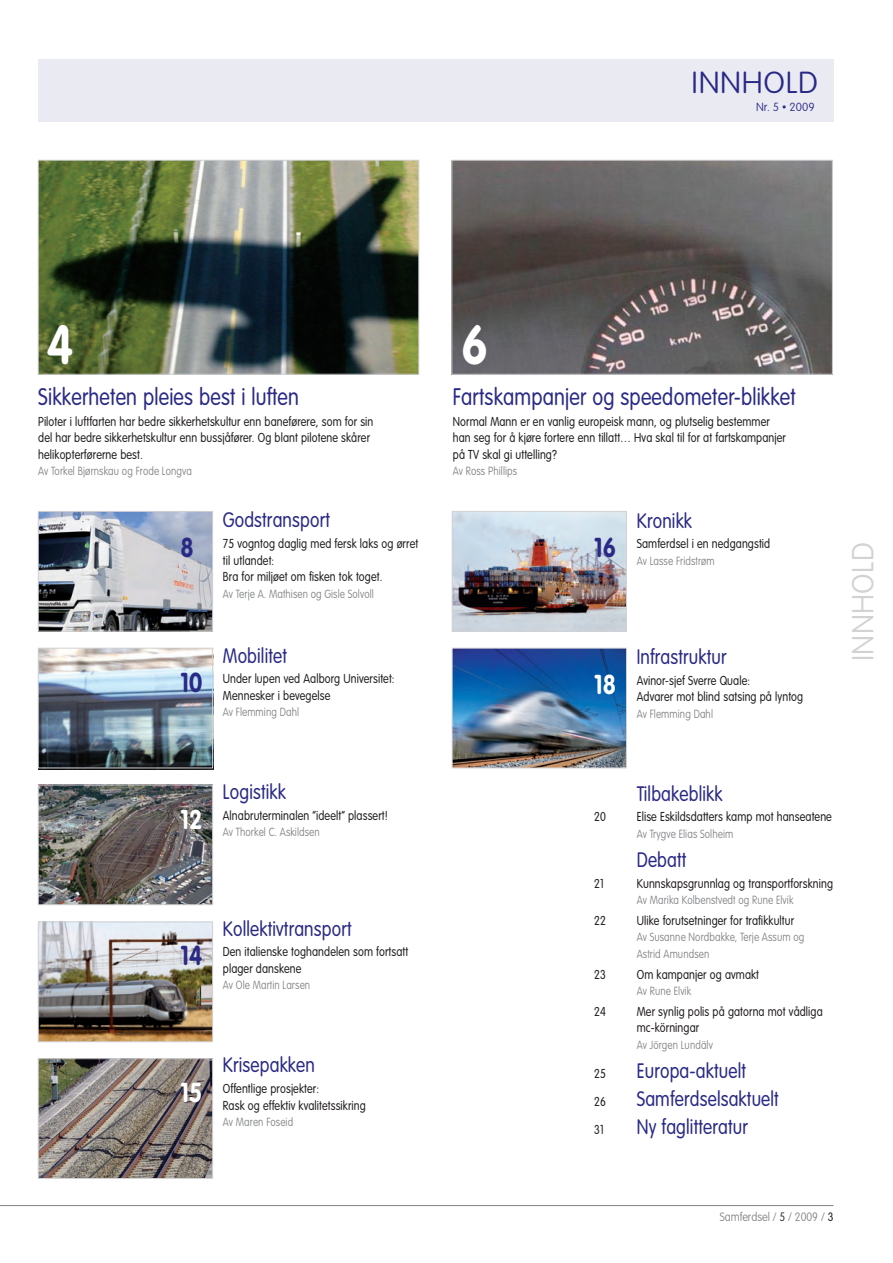
<style>
.page{position:relative;width:893px;height:1263px;background:#fff}
.page>*{position:absolute;margin:0;border:0;box-sizing:border-box;transform-origin:0 0}
.innhold_stor_pagina{font:700 54px "VAG Rounded LT";color:#fff;scale:.85 1}
.tema_vert{font:100 30px "VAG Rounded LT";color:#d1d2d4}
.logotyp{font:100 30px "VAG Rounded LT";color:#2a2a86;scale:1.05 1}
.innhold_tittel_stor{font:300 23.7px "VAG Rounded LT";letter-spacing:.01em;color:#2a2a86;scale:.85 1}
.innhold_tittel{font:300 20.7px "VAG Rounded LT";letter-spacing:.01em;color:#2a2a86;scale:.85 1}
.innhold_txt{font:300 20.7px "VAG Rounded LT";letter-spacing:.01em;color:#2a2a86;scale:.85 1}
.innhold_txt-2{font:300 12.75px/16.5px "VAG Rounded LT";letter-spacing:.01em;color:#231f20;scale:.85 1}
.innhold_txt_stor{font:300 12.75px/16.5px "VAG Rounded LT";letter-spacing:.01em;color:#231f20;scale:.85 1}
.pagina_h{font:100 12px "VAG Rounded LT";color:#808285;scale:.9 1}
.innhold_forfatter{font:100 11.7px/16.5px "VAG Rounded LT";letter-spacing:.01em;color:#808285;scale:.85 1}
.t1{font:100 11.7px "VAG Rounded LT";letter-spacing:.01em;color:#2a2a86}
.s1{font-size:8.7px}
.s2{font-weight:700;font-size:27px;color:#2a2a86}
.s3{font-weight:700;font-size:27px;color:#fff}
.s4{color:#231f20}
.s5{font-weight:300;color:#231f20}
</style>
<div class="page">
<hr style="left:0;top:1205px;width:833px;height:1px;background:#808285">
<div style="left:38px;top:60px;width:795px;height:62px;background:#eaeaf3"></div>
<img style="left:40px;top:162px;width:377px;height:211px">
<div style="left:38px;top:160px;width:381px;height:215px;border:1px solid #d1d2d4"></div>
<img style="left:453px;top:162px;width:378px;height:211px">
<div style="left:451px;top:160px;width:382px;height:215px;border:1px solid #d1d2d4"></div>
<img style="left:38px;top:648px;width:176px;height:121px">
<div style="left:38px;top:648px;width:175px;height:120px;border:1px solid #d1d2d4"></div>
<img style="left:40px;top:786px;width:171px;height:117px">
<div style="left:38px;top:784px;width:175px;height:121px;border:1px solid #d1d2d4"></div>
<img style="left:40px;top:923px;width:171px;height:117px">
<div style="left:38px;top:921px;width:175px;height:121px;border:1px solid #d1d2d4"></div>
<img style="left:40px;top:1060px;width:171px;height:117px">
<div style="left:38px;top:1058px;width:175px;height:121px;border:1px solid #d1d2d4"></div>
<img style="left:454px;top:513px;width:171px;height:116px">
<div style="left:452px;top:511px;width:175px;height:120px;border:1px solid #d1d2d4"></div>
<img style="left:454px;top:650px;width:171px;height:116px">
<div style="left:452px;top:648px;width:175px;height:120px;border:1px solid #d1d2d4"></div>
<img style="left:40px;top:513px;width:171px;height:116px">
<div style="left:38px;top:511px;width:175px;height:120px;border:1px solid #d1d2d4"></div>
<p class="logotyp" style="left:692px;top:66px;width:105px">Innhold</p>
<p class="t1" style="left:756px;top:100px;width:60px">Nr. 5 <span class="s1">•</span> 2009</p>
<p class="innhold_stor_pagina" style="left:47px;top:313px;width:32px">4</p>
<p class="innhold_tittel_stor" style="left:38px;top:383px;width:308px">Sikkerheten pleies best i luften</p>
<p class="innhold_txt_stor" style="left:38px;top:413px;width:396px">Piloter i luftfarten har bedre sikkerhetskultur enn baneførere, som for sin del har bedre sikkerhetskultur enn bussjåfører. Og blant pilotene skårer helikopterførerne best.</p>
<p class="innhold_forfatter" style="left:38px;top:463px;width:182px">Av Torkel Bjørnskau og Frode Longva</p>
<p class="innhold_tittel" style="left:223px;top:508px;width:127px">Godstransport</p>
<p class="innhold_txt-2" style="left:223px;top:536px;width:231px;text-indent:-43px"><span class="s2">8</span> 75 vogntog daglig med fersk laks og ørret til utlandet:<br>Bra for miljøet om fisken tok toget.</p>
<p class="innhold_forfatter" style="left:223px;top:585px;width:179px">Av Terje A. Mathisen og Gisle Solvoll</p>
<p class="innhold_tittel" style="left:223px;top:643px;width:77px">Mobilitet</p>
<p class="innhold_txt-2" style="left:223px;top:671px;width:204px;text-indent:-43px"><span class="s2">10</span> Under lupen ved Aalborg Universitet:<br>Mennesker i bevegelse</p>
<p class="innhold_forfatter" style="left:223px;top:704px;width:91px">Av Flemming Dahl</p>
<p class="innhold_tittel" style="left:223px;top:780px;width:76px">Logistikk</p>
<p class="innhold_txt-2" style="left:180px;top:807px;width:246px"><span class="s3">12</span> Alnabruterminalen ”ideelt” plassert!</p>
<p class="innhold_forfatter" style="left:223px;top:824px;width:116px">Av Thorkel C. Askildsen</p>
<p class="innhold_tittel" style="left:223px;top:916px;width:153px">Kollektivtransport</p>
<p class="innhold_txt-2" style="left:223px;top:944px;width:220px;text-indent:-43px"><span class="s2">14</span> Den italienske toghandelen som fortsatt plager danskene</p>
<p class="innhold_forfatter" style="left:223px;top:977px;width:104px">Av Ole Martin Larsen</p>
<p class="innhold_tittel" style="left:223px;top:1053px;width:110px">Krisepakken</p>
<p class="innhold_txt-2" style="left:223px;top:1081px;width:170px;text-indent:-43px"><span class="s3">15</span> Offentlige prosjekter:<br>Rask og effektiv kvalitetssikring</p>
<p class="innhold_forfatter" style="left:223px;top:1114px;width:84px">Av Maren Foseid</p>
<p class="innhold_stor_pagina" style="left:461px;top:313px;width:32px">6</p>
<p class="innhold_tittel_stor" style="left:453px;top:383px;width:405px">Fartskampanjer og speedometer-blikket</p>
<p class="innhold_txt_stor" style="left:453px;top:413px;width:393px">Normal Mann er en vanlig europeisk mann, og plutselig bestemmer han seg for å kjøre fortere enn tillatt… Hva skal til for at fartskampanjer på TV skal gi uttelling?</p>
<p class="innhold_forfatter" style="left:453px;top:463px;width:77px">Av Ross Phillips</p>
<p class="innhold_tittel" style="left:637px;top:508px;width:67px">Kronikk</p>
<p class="innhold_txt-2" style="left:594px;top:536px;width:209px"><span class="s2">16</span> Samferdsel i en nedgangstid</p>
<p class="innhold_forfatter" style="left:637px;top:553px;width:93px">Av Lasse Fridstrøm</p>
<p class="innhold_tittel" style="left:637px;top:645px;width:107px">Infrastruktur</p>
<p class="innhold_txt-2" style="left:637px;top:673px;width:197px;text-indent:-43px"><span class="s3">18</span> Avinor-sjef Sverre Quale:<br>Advarer mot blind satsing på lyntog</p>
<p class="innhold_forfatter" style="left:637px;top:706px;width:91px">Av Flemming Dahl</p>
<p class="tema_vert" style="left:846px;top:661px;width:117px;rotate:-90deg">Innhold</p>
<p class="innhold_tittel" style="left:637px;top:781px;width:103px">Tilbakeblikk</p>
<p class="innhold_txt-2" style="left:594px;top:809px;width:15px">20</p>
<p class="innhold_txt-2" style="left:637px;top:809px;width:231px">Elise Eskildsdatters kamp mot hanseatene</p>
<p class="innhold_forfatter" style="left:637px;top:826px;width:115px">Av Trygve Elias Solheim</p>
<p class="innhold_tittel" style="left:637px;top:848px;width:60px">Debatt</p>
<p class="innhold_txt-2" style="left:594px;top:875px;width:13px">21</p>
<p class="innhold_txt-2" style="left:637px;top:875px;width:232px">Kunnskapsgrunnlag og transportforskning</p>
<p class="innhold_forfatter" style="left:637px;top:892px;width:186px">Av Marika Kolbenstvedt og Rune Elvik</p>
<p class="innhold_txt-2" style="left:594px;top:913px;width:15px">22</p>
<p class="innhold_txt-2" style="left:637px;top:913px;width:187px">Ulike forutsetninger for trafikkultur</p>
<p class="innhold_forfatter" style="left:637px;top:929px;width:199px">Av Susanne Nordbakke, Terje Assum og<br>Astrid Amundsen</p>
<p class="innhold_txt-2" style="left:594px;top:966px;width:15px">23</p>
<p class="innhold_txt-2" style="left:637px;top:966px;width:145px">Om kampanjer og avmakt</p>
<p class="innhold_forfatter" style="left:637px;top:983px;width:65px">Av Rune Elvik</p>
<p class="innhold_txt-2" style="left:594px;top:1004px;width:15px">24</p>
<p class="innhold_txt-2" style="left:637px;top:1004px;width:220px">Mer synlig polis på gatorna mot vådliga mc-körningar</p>
<p class="innhold_forfatter" style="left:637px;top:1037px;width:91px">Av Jörgen Lundälv</p>
<p class="innhold_txt-2" style="left:594px;top:1066px;width:15px">25</p>
<p class="innhold_txt" style="left:637px;top:1059px;width:130px">Europa-aktuelt</p>
<p class="innhold_txt-2" style="left:594px;top:1094px;width:15px">26</p>
<p class="innhold_txt" style="left:637px;top:1087px;width:169px">Samferdselsaktuelt</p>
<p class="innhold_txt-2" style="left:594px;top:1122px;width:13px">31</p>
<p class="innhold_txt" style="left:637px;top:1115px;width:132px">Ny faglitteratur</p>
<p class="pagina_h" style="left:720px;top:1210px;width:128px">Samferdsel / <span class="s4">5</span> / 2009 / <span class="s5">3</span></p>
</div>
